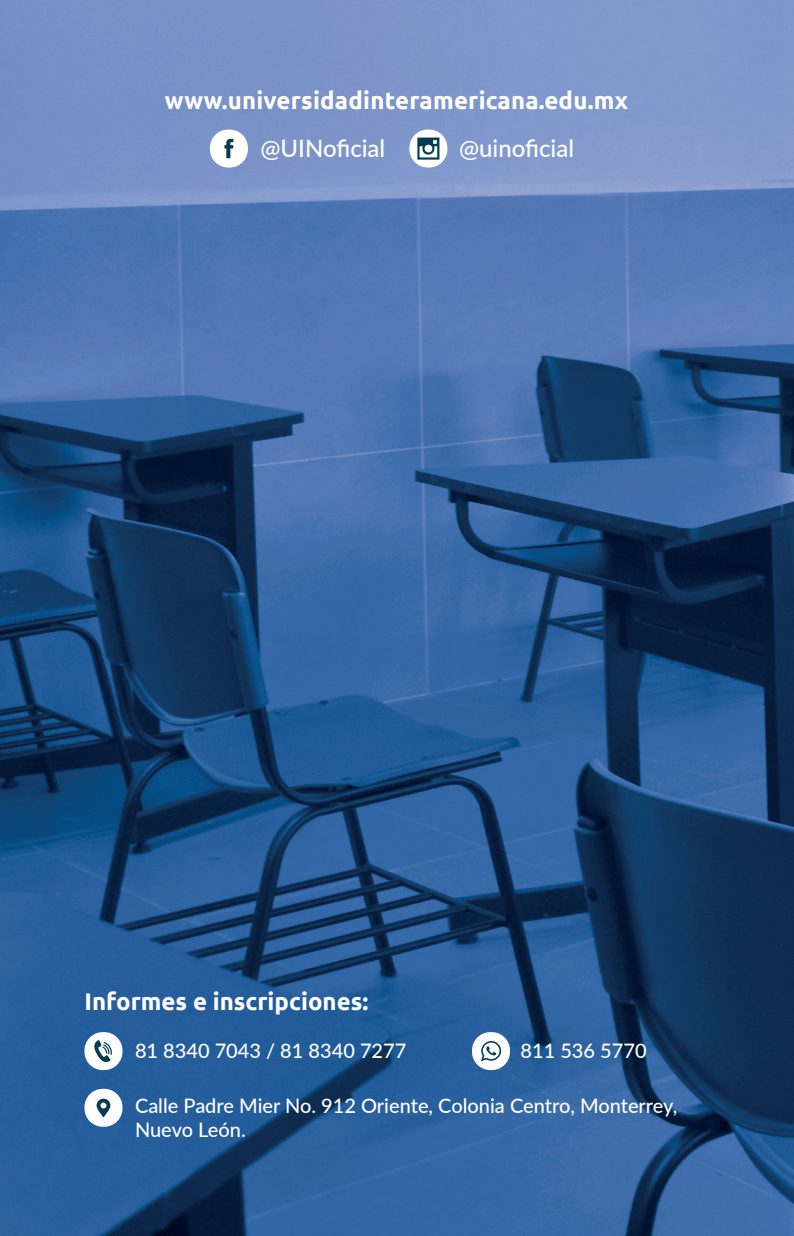
<style>
.page{position:relative;width:794px;height:1236px;background:#fff}
.page>*{position:absolute;margin:0;border:0;box-sizing:border-box;transform-origin:0 0}
.t1{font:700 24px "Ubuntu";letter-spacing:.005em;color:#fff}
.t2{font:500 24px "Lato";color:#fff}
.t3{font:500 20px/24px "Lato";color:#fff}
</style>
<div class="page">
<img style="left:0;top:0;width:794px;height:1236px">
<div style="left:84px;top:1089px;width:38px;height:38px;background:#fff;border-radius:18px"></div>
<svg style="left:97px;top:1099px;width:13px;height:18px"></svg>
<div style="left:472px;top:1032px;width:38px;height:38px;background:#fff;border-radius:18px"></div>
<svg style="left:481px;top:1041px;width:20px;height:20px"></svg>
<div style="left:210px;top:130px;width:38px;height:38px;background:#fff;border-radius:18px"></div>
<svg style="left:224px;top:139px;width:9px;height:19px"></svg>
<div style="left:409px;top:130px;width:38px;height:38px;background:#fff;border-radius:18px"></div>
<svg style="left:417px;top:138px;width:22px;height:22px"></svg>
<div style="left:84px;top:1032px;width:38px;height:38px;background:#fff;border-radius:18px"></div>
<svg style="left:94px;top:1040px;width:18px;height:22px"></svg>
<p class="t1" style="left:165px;top:86px;width:465px">www.universidadinteramericana.edu.mx</p>
<p class="t2" style="left:260px;top:131px;width:126px">@UINoficial</p>
<p class="t2" style="left:459px;top:131px;width:117px">@uinoficial</p>
<p class="t1" style="left:84px;top:987px;width:285px">Informes e inscripciones:</p>
<p class="t3" style="left:135px;top:1038px;width:273px">81 8340 7043 / 81 8340 7277</p>
<p class="t3" style="left:520px;top:1038px;width:128px">811 536 5770</p>
<p class="t3" style="left:135px;top:1093px;width:544px">Calle Padre Mier No. 912 Oriente, Colonia Centro, Monterrey,<br>Nuevo León.</p>
</div>
